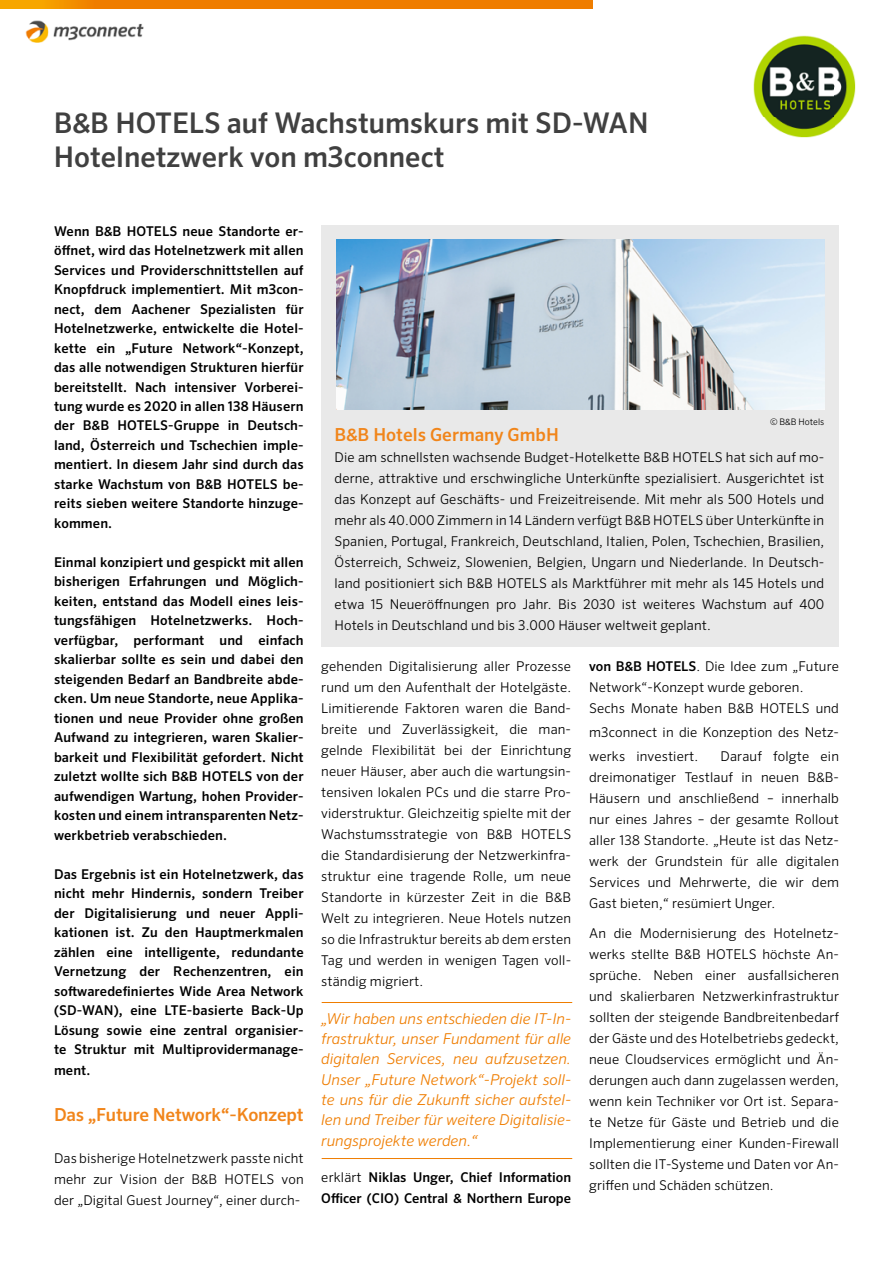
<style>
.page{position:relative;width:893px;height:1263px;background:#fff}
.page>*{position:absolute;margin:0;border:0;box-sizing:border-box;transform-origin:0 0}
.t1{font:500 28.5px/34.5px "Sero Pro";color:#404040}
.t2{font:500 18px "Sero Pro";letter-spacing:-.01em;color:#f1851a}
.t3{font:italic 300 15px/20.4px "Sero Pro";color:#ef7d00;text-align:justify}
.t4{font:300 13.5px/21px "Sero Pro";letter-spacing:.01em;color:#000;text-align:justify}
.t5{font:500 13.5px/19.5px "Sero Pro";letter-spacing:.01em;color:#000;text-align:justify}
.t6{font:300 9px "Sero Pro";color:#000}
.s1{font-weight:300}
.s2{font-weight:500}
</style>
<div class="page">
<img style="left:25px;top:20px;width:119px;height:23px">
<img style="left:754px;top:36px;width:101px;height:101px">
<div style="left:0;top:0;width:593px;height:9px;background:#f7a600"></div>
<div style="left:94px;top:0;width:499px;height:9px;background:#ef7d00"></div>
<svg style="left:55px;top:0;width:39px;height:9px"></svg>
<div style="left:322px;top:225px;width:517px;height:421px;background:#e9e9e9"></div>
<img style="left:336px;top:239px;width:488px;height:171px">
<hr style="left:322px;top:1158px;width:250px;height:1px;background:#ef7d00">
<hr style="left:322px;top:1002px;width:250px;height:1px;background:#ef7d00">
<h1 class="t1" style="left:54px;top:106px;width:596px">B&amp;B HOTELS auf Wachstumskurs mit SD-WAN<br>Hotelnetzwerk von m3connect</h1>
<p class="t5" style="left:54px;top:221px;width:251px">Wenn B&amp;B HOTELS neue Standorte er&shy;öffnet, wird das Hotelnetzwerk mit allen Services und Providerschnittstellen auf Knopfdruck implementiert. Mit m3con&shy;nect, dem Aachener Spezialisten für Hotelnetzwerke, entwickelte die Hotel&shy;kette ein „Future Network“-Konzept, das alle notwendigen Strukturen hierfür bereitstellt. Nach intensiver Vorberei&shy;tung wurde es 2020 in allen 138 Häusern der B&amp;B HOTELS-Gruppe in Deutsch&shy;land, Österreich und Tschechien imple&shy;mentiert. In diesem Jahr sind durch das starke Wachstum von B&amp;B HOTELS be&shy;reits sieben weitere Standorte hinzuge&shy;kommen.</p>
<p class="t5" style="left:54px;top:552px;width:251px">Einmal konzipiert und gespickt mit allen bisherigen Erfahrungen und Möglich&shy;keiten, entstand das Modell eines leis&shy;tungsfähigen Hotelnetzwerks. Hoch&shy;verfügbar, performant und einfach skalierbar sollte es sein und dabei den steigenden Bedarf an Bandbreite abde&shy;cken. Um neue Standorte, neue Applika&shy;tionen und neue Provider ohne großen Aufwand zu integrieren, waren Skalier&shy;barkeit und Flexibilität gefordert. Nicht zuletzt wollte sich B&amp;B HOTELS von der aufwendigen Wartung, hohen Provider&shy;kosten und einem intransparenten Netz&shy;werkbetrieb verabschieden.</p>
<p class="t5" style="left:54px;top:864px;width:251px">Das Ergebnis ist ein Hotelnetzwerk, das nicht mehr Hindernis, sondern Treiber der Digitalisierung und neuer Appli&shy;kationen ist. Zu den Hauptmerkmalen zählen eine intelligente, redundante Vernetzung der Rechenzentren, ein softwaredefiniertes Wide Area Network (SD-WAN), eine LTE-basierte Back-Up Lösung sowie eine zentral organisier&shy;te Struktur mit Multiprovidermanage-</p>
<p class="t5" style="left:54px;top:1061px;width:38px">ment.</p>
<h2 class="t2" style="left:54px;top:1103px;width:251px">Das „Future Network“-Konzept</h2>
<p class="t4" style="left:54px;top:1147px;width:251px">Das bisherige Hotelnetzwerk passte nicht mehr zur Vision der B&amp;B HOTELS von der „Digital Guest Journey“, einer durch-</p>
<p class="t6" style="left:770px;top:416px;width:56px">© B&amp;B Hotels</p>
<h2 class="t2" style="left:335px;top:424px;width:226px">B&amp;B Hotels Germany GmbH</h2>
<p class="t4" style="left:335px;top:447px;width:491px">Die am schnellsten wachsende Budget-Hotelkette B&amp;B HOTELS hat sich auf mo&shy;derne, attraktive und erschwingliche Unterkünfte spezialisiert. Ausgerichtet ist das Konzept auf Geschäfts- und Freizeitreisende. Mit mehr als 500 Hotels und mehr als 40.000 Zimmern in 14 Ländern verfügt B&amp;B HOTELS über Unterkünfte in Spanien, Portugal, Frankreich, Deutschland, Italien, Polen, Tschechien, Brasilien, Österreich, Schweiz, Slowenien, Belgien, Ungarn und Niederlande. In Deutsch&shy;land positioniert sich B&amp;B HOTELS als Marktführer mit mehr als 145 Hotels und etwa 15 Neueröffnungen pro Jahr. Bis 2030 ist weiteres Wachstum auf 400<br>Hotels in Deutschland und bis 3.000 Häuser weltweit geplant.</p>
<p class="t4" style="left:321px;top:655px;width:251px">gehenden Digitalisierung aller Prozesse rund um den Aufenthalt der Hotelgäste.<br>Limitierende Faktoren waren die Band&shy;breite und Zuverlässigkeit, die man&shy;gelnde Flexibilität bei der Einrichtung neuer Häuser, aber auch die wartungsin&shy;tensiven lokalen PCs und die starre Pro&shy;viderstruktur. Gleichzeitig spielte mit der Wachstumsstrategie von B&amp;B HOTELS die Standardisierung der Netzwerkinfra&shy;struktur eine tragende Rolle, um neue Standorte in kürzester Zeit in die B&amp;B Welt zu integrieren. Neue Hotels nutzen so die Infrastruktur bereits ab dem ersten Tag und werden in wenigen Tagen voll&shy;ständig migriert.</p>
<p class="t3" style="left:321px;top:1008px;width:251px">„Wir haben uns entschieden die IT-In&shy;frastruktur, unser Fundament für alle digitalen Services, neu aufzusetzen.<br>Unser „Future Network“-Projekt soll&shy;te uns für die Zukunft sicher aufstel&shy;len und Treiber für weitere Digitalisie&shy;rungsprojekte werden.“</p>
<p class="t5" style="left:321px;top:1167px;width:251px;line-height:21px"><span class="s1">erklärt</span> Niklas Unger, Chief Information<br>Officer (CIO) Central &amp; Northern Europe</p>
<p class="t4" style="left:589px;top:655px;width:251px;text-align:left"><span class="s2">von B&amp;B HOTELS</span>. Die Idee zum „Future<br>Network“-Konzept wurde geboren.<br>Sechs Monate haben B&amp;B HOTELS und</p>
<p class="t4" style="left:589px;top:720px;width:251px;line-height:24px">m3connect in die Konzeption des Netz&shy;werks investiert.</p>
<p class="t4" style="left:589px;top:745px;width:251px;text-indent:131px">Darauf folgte ein dreimonatiger Testlauf in neuen B&amp;B-Häusern und anschließend – innerhalb nur eines Jahres – der gesamte Rollout aller 138 Standorte. „Heute ist das Netz&shy;werk der Grundstein für alle digitalen Services und Mehrwerte, die wir dem Gast bieten,“ resümiert Unger.</p>
<p class="t4" style="left:589px;top:922px;width:251px">An die Modernisierung des Hotelnetz&shy;werks stellte B&amp;B HOTELS höchste An&shy;sprüche. Neben einer ausfallsicheren und skalierbaren Netzwerkinfrastruktur sollten der steigende Bandbreitenbedarf der Gäste und des Hotelbetriebs gedeckt, neue Cloudservices ermöglicht und Än&shy;derungen auch dann zugelassen werden, wenn kein Techniker vor Ort ist. Separa&shy;te Netze für Gäste und Betrieb und die Implementierung einer Kunden-Firewall sollten die IT-Systeme und Daten vor An&shy;griffen und Schäden schützen.</p>
</div>
